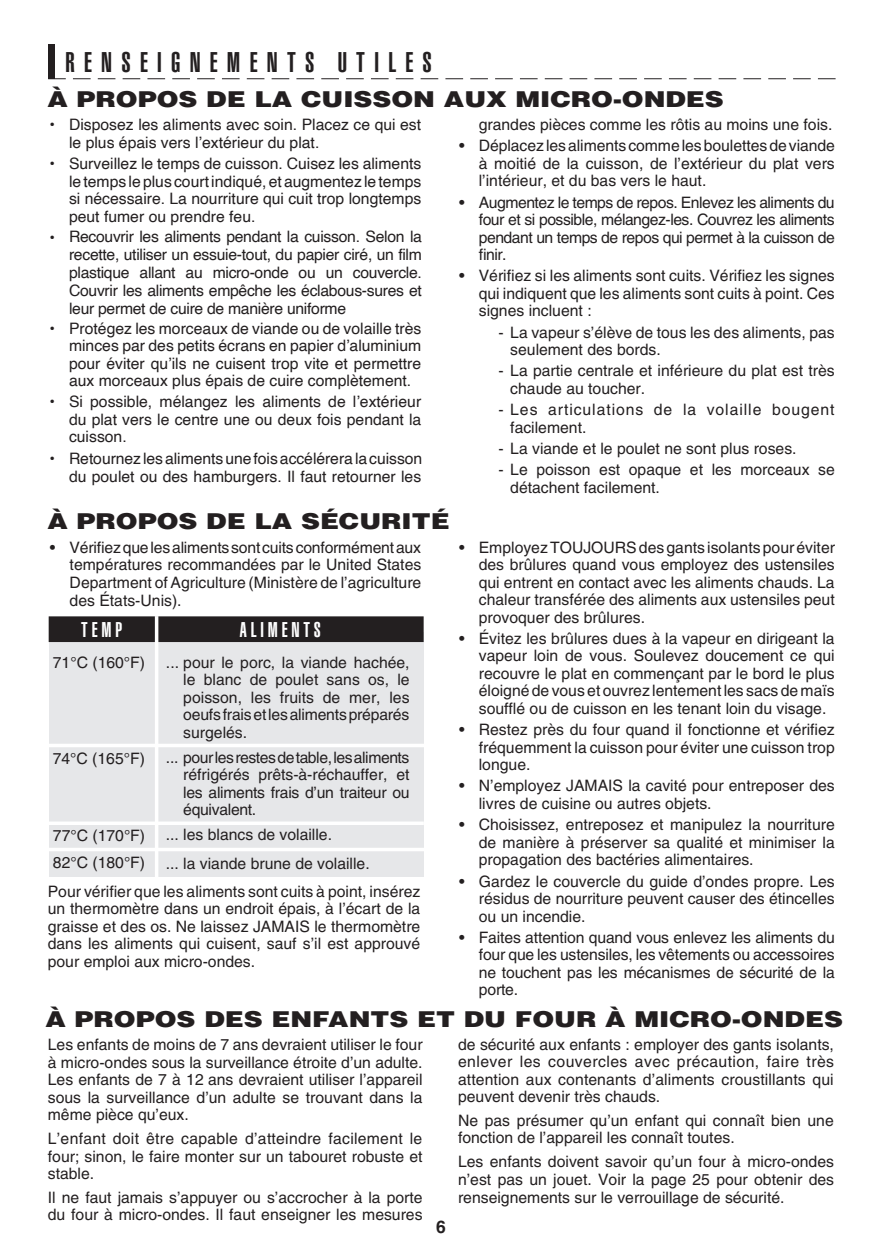
<style>
.page{position:relative;width:882px;height:1260px;background:#fff}
.page>*{position:absolute;margin:0;border:0;box-sizing:border-box;transform-origin:0 0}
.t1{font:900 extra-condensed 28px "Helvetica";letter-spacing:.33em;color:#231f20}
.t2{font:900 21.88px "Helvetica";color:#231f20;scale:1.2 1}
.t3{font:900 extra-condensed 21px "Helvetica";letter-spacing:.185em;color:#fff}
.t4{font:700 17.5px "Helvetica";color:#231f20}
.t5{font:15.75px/17.5px "Helvetica";color:#231f20;text-align:justify}
.t6{font:15.75px/17.5px "Helvetica";letter-spacing:.06em;color:#231f20}
</style>
<div class="page">
<div style="left:48px;top:44px;width:7px;height:35px;background:#231f20"></div>
<svg style="left:55px;top:78px;width:781px;height:1px"></svg>
<div style="left:49px;top:632px;width:375px;height:245px;background:#e6e7e9"></div>
<hr style="left:44px;top:744px;width:383px;height:3px;background:#fff">
<hr style="left:45px;top:822px;width:379px;height:3px;background:#fff">
<hr style="left:45px;top:848px;width:387px;height:3px;background:#fff">
<div style="left:49px;top:617px;width:374px;height:25px;background:#231f20"></div>
<div style="left:49px;top:616px;width:375px;height:26px;border:1px solid #231f20"></div>
<hr style="left:155px;top:616px;width:3px;height:262px;background:#fff">
<h1 class="t1" style="left:66px;top:46px;width:368px">RENSEIGNEMENTS UTILES</h1>
<h2 class="t2" style="left:47px;top:85px;width:565px">À PROPOS DE LA CUISSON AUX MICRO-ONDES</h2>
<p class="t5" style="left:69px;top:117px;width:354px;text-indent:-20px">• Disposez les aliments avec soin. Placez ce qui est le plus épais vers l’extérieur du plat.</p>
<p class="t5" style="left:69px;top:155px;width:354px;text-indent:-20px">• Surveillez le temps de cuisson. Cuisez les aliments le temps le plus court indiqué, et augmentez le temps si nécessaire. La nourriture qui cuit trop longtemps peut fumer ou prendre feu.</p>
<p class="t5" style="left:49px;top:229px;width:7px">•</p>
<p class="t5" style="left:69px;top:228px;width:354px">Recouvrir les aliments pendant la cuisson. Selon la recette, utiliser un essuie-tout, du papier ciré, un film plastique allant au micro-onde ou un couvercle.<br>Couvrir les aliments empêche les éclabous-sures et leur permet de cuire de manière uniforme</p>
<p class="t5" style="left:69px;top:229px;width:354px;text-indent:164px">endant la cuis on. Suivez les conseils de la recette ou du livre de cuisine : essuie&shy;tout, papier ciré, film plastique spécial mi ro-ondes ou un couvercle. Couvrir les aliments empêch les éclaboussures et l ur permet de cuire de manière uniforme.</p>
<p class="t5" style="left:69px;top:337px;width:354px;text-indent:-20px">• Protégez les morceaux de viande ou de vo aille très minces pa des petits écrans en api r d’aluminium pour éviter qu’ils ne cu ent trop vite et p rmet re aux morceaux plus épais de cuire complètement.</p>
<p class="t5" style="left:49px;top:411px;width:373px">• Si ossible, mélang z les aliments de l’extérieur</p>
<p class="t5" style="left:69px;top:446px;width:59px">cuisson.</p>
<p class="t5" style="left:49px;top:467px;width:374px">• Retournez les aliments une foi accélérera la cuisson</p>
<p class="t5" style="left:125px;top:229px;width:40px">ez les</p>
<p class="t5" style="left:69px;top:320px;width:354px;text-indent:-20px">• Protégez les morceaux de viande ou de volaille très minces par des petits écrans en papier d’aluminium pour éviter qu’ils ne cuisent trop vite et permettre aux morceaux plus épais de cuire complètement.</p>
<p class="t5" style="left:69px;top:394px;width:354px;text-indent:-20px">• Si possible, mélangez les aliments de l’extérieur du plat vers le centre une ou deux fois pendant la cuisson.</p>
<p class="t5" style="left:49px;top:450px;width:374px;text-align:right">• Retournez lesalimentsunefoisaccéléreralacuisson du poulet ou des hamburgers. Il faut retourner les</p>
<h2 class="t2" style="left:47px;top:507px;width:337px">À PROPOS DE LA SÉCURITÉ</h2>
<p class="t5" style="left:70px;top:538px;width:353px;text-indent:-20px">• Vérifiez que les aliments sont cuits conformément aux températures recommandées par le United States Department of Agriculture (Ministère de l’agriculture des États-Unis).</p>
<h3 class="t3" style="left:81px;top:617px;width:43px">TEMP</h3>
<h3 class="t3" style="left:240px;top:617px;width:82px">ALIMENTS</h3>
<p class="t5" style="left:183px;top:654px;width:228px;text-indent:-17px">... pour le porc, la viande hachée, le blanc de poulet sans os, le poisson, les fruits de mer, les oeufs frais et les aliments préparés surgelés.</p>
<p class="t5" style="left:183px;top:748px;width:228px;text-indent:-17px">... pour les restes de table, les aliments réfrigérés prêts-à-réchauffer, et les aliments frais d’un traiteur ou équivalent.</p>
<p class="t5" style="left:166px;top:820px;width:205px;line-height:29.2px">... les blancs de volaille.<br>... la viande brune de volaille.</p>
<p class="t5" style="left:53px;top:654px;width:94px">71°C (160°F)</p>
<p class="t5" style="left:53px;top:750px;width:94px">74°C (165°F)</p>
<p class="t5" style="left:53px;top:822px;width:94px;line-height:27.3px">77°C (170°F)<br>82°C (180°F)</p>
<p class="t5" style="left:48px;top:882px;width:374px">Pour vérifier que les aliments sont cuits à point, insérez un thermomètre dans un endroit épais, à l’écart de la graisse et des os. Ne laissez JAMAIS le thermomètre dans les aliments qui cuisent, sauf s’il est approuvé pour emploi aux micro-ondes.</p>
<p class="t5" style="left:479px;top:116px;width:355px">grandes pièces comme les rôtis au moins une fois.</p>
<p class="t5" style="left:479px;top:137px;width:358px;text-indent:-20px">• Déplacez les aliments comme les boulettes de viande à moitié de la cuisson, de l’extérieur du plat vers l’intérieur, et du bas vers le haut.</p>
<p class="t5" style="left:479px;top:193px;width:358px;text-indent:-20px">• Augmentez le temps de repos. Enlevez les aliments du four et si possible, mélangez-les. Couvrez les aliments pendant un temps de repos qui permet à la cuisson de finir.</p>
<p class="t5" style="left:479px;top:267px;width:357px;text-indent:-20px">• Vérifiez si les aliments sont cuits. Vérifiez les signes qui indiquent que les aliments sont cuits à point. Ces signes incluent :</p>
<p class="t5" style="left:510px;top:323px;width:326px;text-indent:-12px">- La vapeur s’élève de tous les des aliments, pas seulement des bords.</p>
<p class="t5" style="left:510px;top:362px;width:326px;text-indent:-12px">- La partie centrale et inférieure du plat est très chaude au toucher.</p>
<p class="t6" style="left:510px;top:401px;width:326px;text-indent:-12px">- Les articulations de la volaille bougent facilement.</p>
<p class="t5" style="left:498px;top:440px;width:300px">- La viande et le poulet ne sont plus roses.</p>
<p class="t5" style="left:510px;top:461px;width:326px;text-indent:-12px">- Le poisson est opaque et les morceaux se détachent facilement.</p>
<p class="t5" style="left:479px;top:538px;width:358px;text-indent:-20px">• Employez TOUJOURS des gants isolants pour éviter des brûlures quand vous employez des ustensiles qui entrent en contact avec les aliments chauds. La chaleur transférée des aliments aux ustensiles peut provoquer des brûlures.</p>
<p class="t5" style="left:479px;top:630px;width:357px;text-indent:-20px">• Évitez les brûlures dues à la vapeur en dirigeant la vapeur loin de vous. Soulevez doucement ce qui recouvre le plat en commençant par le bord le plus éloigné de vous et ouvrez lentement les sacs de maïs soufflé ou de cuisson en les tenant loin du visage.</p>
<p class="t5" style="left:479px;top:721px;width:357px;text-indent:-20px">• Restez près du four quand il fonctionne et vérifiez fréquemment la cuisson pour éviter une cuisson trop longue.</p>
<p class="t5" style="left:479px;top:777px;width:357px;text-indent:-20px">• N’employez JAMAIS la cavité pour entreposer des livres de cuisine ou autres objets.</p>
<p class="t5" style="left:479px;top:816px;width:357px;text-indent:-20px">• Choisissez, entreposez et manipulez la nourriture de manière à préserver sa qualité et minimiser la propagation des bactéries alimentaires.</p>
<p class="t5" style="left:479px;top:872px;width:357px;text-indent:-20px">• Gardez le couvercle du guide d’ondes propre. Les résidus de nourriture peuvent causer des étincelles ou un incendie.</p>
<p class="t5" style="left:479px;top:928px;width:357px;text-indent:-20px">• Faites attention quand vous enlevez les aliments du four que les ustensiles, les vêtements ou accessoires ne touchent pas les mécanismes de sécurité de la porte.</p>
<h2 class="t2" style="left:45px;top:1005px;width:666px">À PROPOS DES ENFANTS ET DU FOUR À MICRO-ONDES</h2>
<p class="t5" style="left:458px;top:1035px;width:378px">de sécurité aux enfants : employer des gants isolants, enlever les couvercles avec précaution, faire très attention aux contenants d’aliments croustillants qui peuvent devenir très chauds.</p>
<p class="t5" style="left:458px;top:1112px;width:377px">Ne pas présumer qu’un enfant qui connaît bien une fonction de l’appareil les connaît toutes.</p>
<p class="t5" style="left:458px;top:1153px;width:378px;line-height:18px">Les enfants doivent savoir qu’un four à micro-ondes n’est pas un jouet. Voir la page 25 pour obtenir des renseignements sur le verrouillage de sécurité.</p>
<p class="t5" style="left:48px;top:1036px;width:376px">Les enfants de moins de 7 ans devraient utiliser le four à micro-ondes sous la surveillance étroite d’un adulte.<br>Les enfants de 7 à 12 ans devraient utiliser l’appareil sous la surveillance d’un adulte se trouvant dans la même pièce qu’eux.</p>
<p class="t5" style="left:48px;top:1130px;width:376px">L’enfant doit être capable d’atteindre facilement le four; sinon, le faire monter sur un tabouret robuste et stable.</p>
<p class="t5" style="left:48px;top:1189px;width:376px">Il ne faut jamais s’appuyer ou s’accrocher à la porte du four à micro-ondes. Il faut enseigner les mesures</p>
<p class="t4" style="left:436px;top:1216px;width:11px">6</p>
</div>
